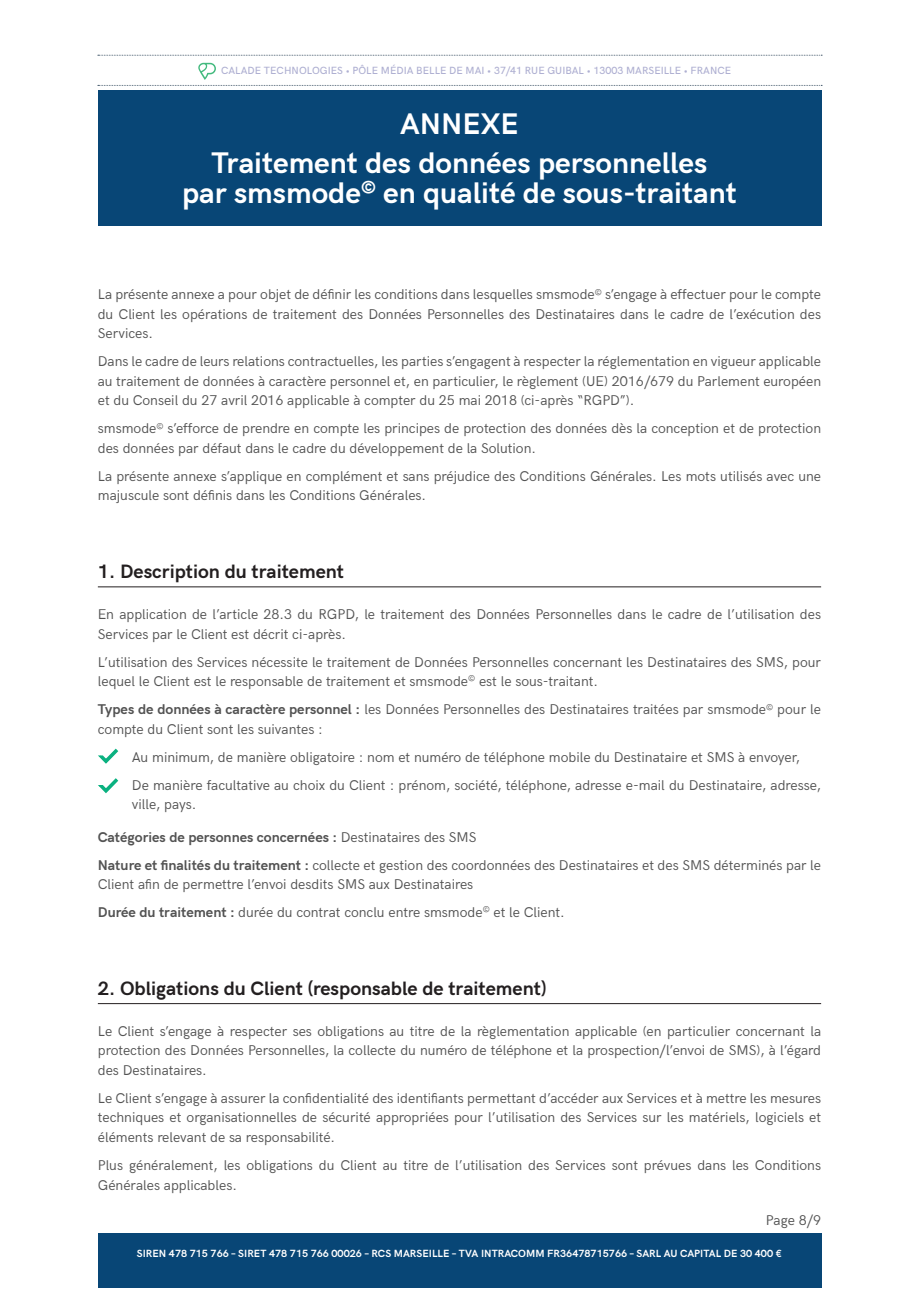
<style>
.page{position:relative;width:919px;height:1289px;background:#fff}
.page>*{position:absolute;margin:0;border:0;box-sizing:border-box;transform-origin:0 0}
.t1{font:700 30px/38.5px "HK Grotesk";color:#fff;text-align:center}
.t2{font:700 19.5px "HK Grotesk";color:#231f20}
.t3{font:14.25px/19.5px "HK Grotesk";color:#535353}
.t4{font:700 14.25px "HK Grotesk";color:#535353}
.t5{font:700 10.5px "HK Grotesk";color:#fff}
.t6{font:500 10.5px "HK Grotesk";letter-spacing:.005em;color:#afb0d2}
.s1{font-weight:700}
.s2{font-weight:400}
</style>
<div class="page">
<div style="left:98px;top:90px;width:723px;height:135px;background:#084676"></div>
<svg style="left:98px;top:63px;width:724px;height:23px"></svg>
<svg style="left:98px;top:55px;width:724px;height:1px"></svg>
<div style="left:98px;top:1233px;width:723px;height:54px;background:#084676"></div>
<hr style="left:98px;top:586px;width:723px;height:1px;background:#231f20">
<hr style="left:98px;top:1003px;width:723px;height:1px;background:#231f20">
<svg style="left:98px;top:749px;width:21px;height:13px"></svg>
<svg style="left:98px;top:779px;width:21px;height:13px"></svg>
<p class="t6" style="left:221px;top:62px;width:511px">CALADE TECHNOLOGIES • PÔLE MÉDIA BELLE DE MAI • 37/41 RUE GUIBAL • 13003 MARSEILLE • FRANCE</p>
<h1 class="t1" style="left:211px;top:102px;width:497px">ANNEXE<br>Traitement des données personnelles</h1>
<h1 class="t1" style="left:182px;top:171px;width:556px">par smsmode<sup>©</sup> en qualité de sous-traitant</h1>
<p class="t3" style="left:98px;top:283px;width:724px;text-align:justify">La présente annexe a pour objet de définir les conditions dans lesquelles smsmode<sup>©</sup> s’engage à effectuer pour le compte du Client les opérations de traitement des Données Personnelles des Destinataires dans le cadre de l’exécution des Services.</p>
<p class="t3" style="left:98px;top:350px;width:724px;text-align:justify">Dans le cadre de leurs relations contractuelles, les parties s’engagent à respecter la réglementation en vigueur applicable au traitement de données à caractère personnel et, en particulier, le règlement (UE) 2016/679 du Parlement européen et du Conseil du 27 avril 2016 applicable à compter du 25 mai 2018 (ci-après “RGPD”).</p>
<p class="t3" style="left:98px;top:417px;width:724px">smsmode<sup>©</sup> s’efforce de prendre en compte les principes de protection des données dès la conception et de protection des données par défaut dans le cadre du développement de la Solution.</p>
<p class="t3" style="left:98px;top:465px;width:724px">La présente annexe s’applique en complément et sans préjudice des Conditions Générales. Les mots utilisés avec une majuscule sont définis dans les Conditions Générales.</p>
<p class="t2" style="left:98px;top:557px;width:248px">1. Description du traitement</p>
<p class="t3" style="left:98px;top:603px;width:724px">En application de l’article 28.3 du RGPD, le traitement des Données Personnelles dans le cadre de l’utilisation des<br>Services par le Client est décrit ci-après.</p>
<p class="t3" style="left:98px;top:651px;width:724px">L’utilisation des Services nécessite le traitement de Données Personnelles concernant les Destinataires des SMS, pour lequel le Client est le responsable de traitement et smsmode<sup>©</sup> est le sous-traitant.</p>
<p class="t3" style="left:98px;top:698px;width:724px"><span class="s1">Types de données à caractère personnel :</span> les Données Personnelles des Destinataires traitées par smsmode<sup>©</sup> pour le compte du Client sont les suivantes :</p>
<p class="t3" style="left:132px;top:746px;width:669px">Au minimum, de manière obligatoire : nom et numéro de téléphone mobile du Destinataire et SMS à envoyer,</p>
<p class="t3" style="left:132px;top:774px;width:690px">De manière facultative au choix du Client : prénom, société, téléphone, adresse e-mail du Destinataire, adresse, ville, pays.</p>
<p class="t4" style="left:98px;top:826px;width:380px">Catégories de personnes concernées : <span class="s2">Destinataires des SMS</span></p>
<p class="t3" style="left:98px;top:853px;width:724px"><span class="s1">Nature et finalités du traitement :</span> collecte et gestion des coordonnées des Destinataires et des SMS déterminés par le<br>Client afin de permettre l’envoi desdits SMS aux Destinataires</p>
<p class="t3" style="left:98px;top:901px;width:468px"><span class="s1">Durée du traitement :</span> durée du contrat conclu entre smsmode<sup>©</sup> et le Client.</p>
<p class="t2" style="left:98px;top:973px;width:450px">2. Obligations du Client (responsable de traitement)</p>
<p class="t3" style="left:98px;top:1020px;width:724px;text-align:justify">Le Client s’engage à respecter ses obligations au titre de la règlementation applicable (en particulier concernant la protection des Données Personnelles, la collecte du numéro de téléphone et la prospection/l’envoi de SMS), à l’égard des Destinataires.</p>
<p class="t3" style="left:98px;top:1087px;width:724px;text-align:justify">Le Client s’engage à assurer la confidentialité des identifiants permettant d’accéder aux Services et à mettre les mesures techniques et organisationnelles de sécurité appropriées pour l’utilisation des Services sur les matériels, logiciels et éléments relevant de sa responsabilité.</p>
<p class="t3" style="left:98px;top:1154px;width:724px">Plus généralement, les obligations du Client au titre de l’utilisation des Services sont prévues dans les Conditions<br>Générales applicables.</p>
<p class="t3" style="left:766px;top:1208px;width:57px">Page 8/9</p>
<p class="t5" style="left:137px;top:1245px;width:646px">SIREN 478 715 766 – SIRET 478 715 766 00026 – RCS MARSEILLE – TVA INTRACOMM FR36478715766 – SARL AU CAPITAL DE 30 400 €</p>
</div>
